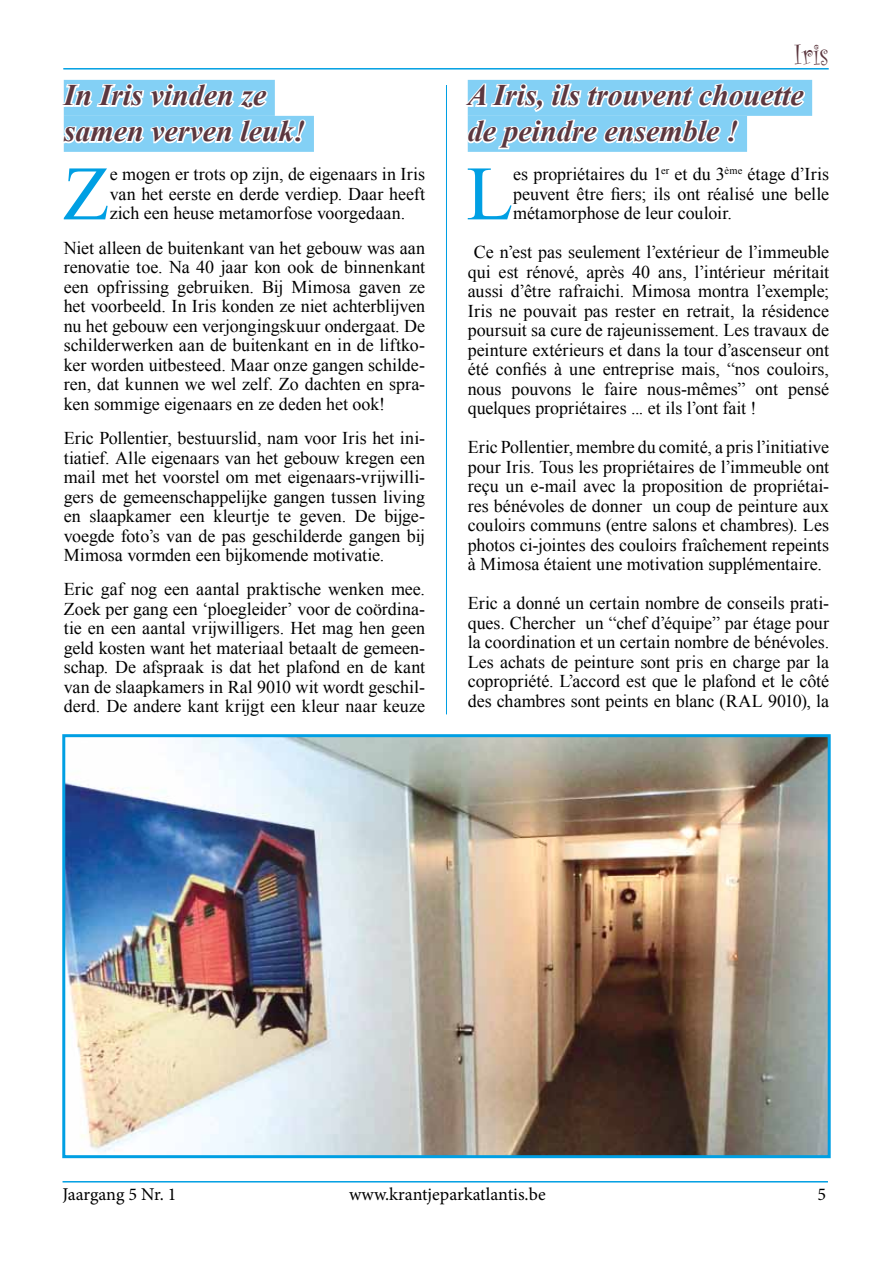
<style>
.page{position:relative;width:893px;height:1263px;background:#fff}
.page>*{position:absolute;margin:0;border:0;box-sizing:border-box;transform-origin:0 0}
.t1{font:76.95px "Times New Roman";color:#009fe3}
.t2{font:italic 700 30px/36px "Times New Roman";color:#5c373f}
.t3{font:30px "Curlz";color:#5c373f}
.t4{font:18px/19.5px "Times New Roman";letter-spacing:-.005em;color:#000;text-align:justify}
.t5{font:18px "Minion Pro";letter-spacing:-.005em;color:#000}
</style>
<div class="page">
<hr style="left:63px;top:1181px;width:765px;height:1px;background:#009fe3">
<hr style="left:63px;top:68px;width:766px;height:2px;background:#009fe3">
<div style="left:468px;top:80px;width:344px;height:36px;background:#83d0f5"></div>
<svg style="left:467px;top:81px;width:340px;height:71px"></svg>
<hr style="left:446px;top:85px;width:1px;height:629px;background:#009fe3">
<div style="left:64px;top:116px;width:250px;height:36px;background:#83d0f5"></div>
<svg style="left:63px;top:79px;width:245px;height:73px"></svg>
<img style="left:66px;top:738px;width:761px;height:416px">
<div style="left:62px;top:734px;width:769px;height:424px;border:3px solid #009fe3"></div>
<h2 class="t2" style="left:64px;top:76px;width:243px">In Iris vinden ze samen verven leuk!</h2>
<h1 class="t1" style="left:63px;top:142px;width:48px">Z</h1>
<p class="t4" style="left:110px;top:164px;width:317px">e mogen er trots op zijn, de eigenaars in Iris van het eerste en derde verdiep. Daar heeft zich een heuse metamorfose voorgedaan.</p>
<p class="t4" style="left:64px;top:238px;width:363px">Niet alleen de buitenkant van het gebouw was aan renovatie toe. Na 40 jaar kon ook de binnenkant een opfrissing gebruiken. Bij Mimosa gaven ze het voorbeeld. In Iris konden ze niet achterblijven nu het gebouw een verjongingskuur ondergaat. De schilderwerken aan de buitenkant en in de liftko&shy;ker worden uitbesteed. Maar onze gangen schilde&shy;ren, dat kunnen we wel zelf. Zo dachten en spra&shy;ken sommige eigenaars en ze deden het ook!</p>
<p class="t4" style="left:64px;top:428px;width:363px">Eric Pollentier, bestuurslid, nam voor Iris het ini&shy;tiatief. Alle eigenaars van het gebouw kregen een mail met het voorstel om met eigenaars-vrijwilli&shy;gers de gemeenschappelijke gangen tussen living en slaapkamer een kleurtje te geven. De bijge&shy;voegde foto’s van de pas geschilderde gangen bij Mimosa vormden een bijkomende motivatie.</p>
<p class="t4" style="left:64px;top:579px;width:363px">Eric gaf nog een aantal praktische wenken mee.<br>Zoek per gang een ‘ploegleider’ voor de coördina&shy;tie en een aantal vrijwilligers. Het mag hen geen geld kosten want het materiaal betaalt de gemeen&shy;schap. De afspraak is dat het plafond en de kant van de slaapkamers in Ral 9010 wit wordt geschil&shy;derd. De andere kant krijgt een kleur naar keuze</p>
<h2 class="t3" style="left:794px;top:33px;width:36px">Iris</h2>
<h2 class="t2" style="left:468px;top:76px;width:337px">A Iris, ils trouvent chouette de peindre ensemble !</h2>
<h1 class="t1" style="left:466px;top:142px;width:48px">L</h1>
<p class="t4" style="left:513px;top:164px;width:317px">es propriétaires du 1<sup>er</sup> et du 3<sup>ème</sup> étage d’Iris peuvent être fiers; ils ont réalisé une belle métamorphose de leur couloir.</p>
<p class="t4" style="left:468px;top:242px;width:363px;text-indent:6px">Ce n’est pas seulement l’extérieur de l’immeuble qui est rénové, après 40 ans, l’intérieur méritait aussi d’être rafraichi. Mimosa montra l’exemple; Iris ne pouvait pas rester en retrait, la résidence poursuit sa cure de rajeunissement. Les travaux de peinture extérieurs et dans la tour d’ascenseur ont été confiés à une entreprise mais, “nos couloirs, nous pouvons le faire nous-mêmes” ont pensé quelques propriétaires ... et ils l’ont fait !</p>
<p class="t4" style="left:468px;top:437px;width:363px">Eric Pollentier, membre du comité, a pris l’initiative pour Iris. Tous les propriétaires de l’immeuble ont reçu un e-mail avec la proposition de propriétai&shy;res bénévoles de donner un coup de peinture aux couloirs communs (entre salons et chambres). Les photos ci-jointes des couloirs fraîchement repeints à Mimosa étaient une motivation supplémentaire.</p>
<p class="t4" style="left:468px;top:593px;width:363px">Eric a donné un certain nombre de conseils prati&shy;ques. Chercher un “chef d’équipe” par étage pour la coordination et un certain nombre de bénévoles.<br>Les achats de peinture sont pris en charge par la copropriété. L’accord est que le plafond et le côté des chambres sont peints en blanc (RAL 9010), la</p>
<p class="t5" style="left:63px;top:1182px;width:116px">Jaargang 5 Nr. 1</p>
<p class="t5" style="left:349px;top:1182px;width:198px">www.krantjeparkatlantis.be</p>
<p class="t5" style="left:817px;top:1182px;width:10px">5</p>
</div>
